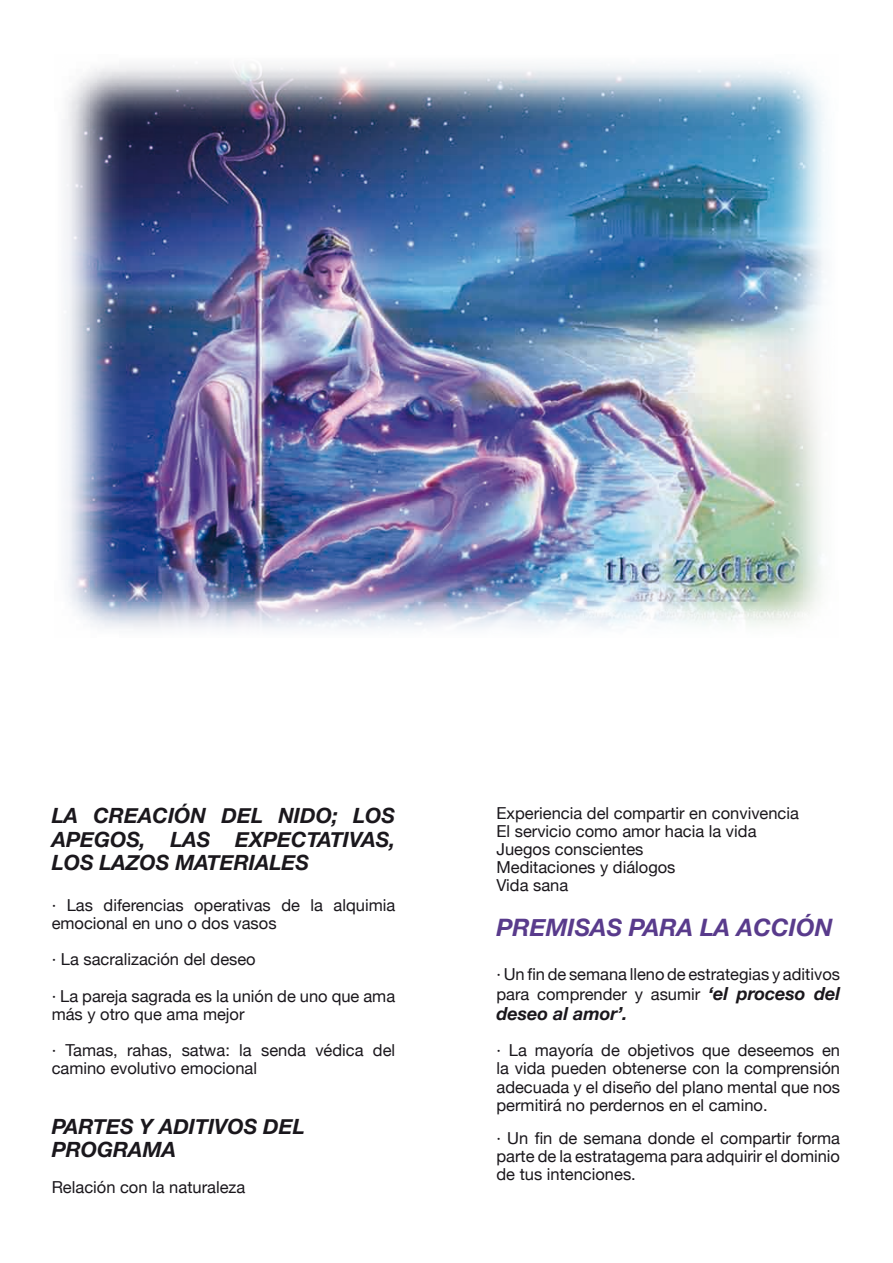
<style>
.page{position:relative;width:893px;height:1263px;background:#fff}
.page>*{position:absolute;margin:0;border:0;box-sizing:border-box;transform-origin:0 0}
.t1{font:italic 700 24px "Helvetica Neue";color:#593b8c}
.t2{font:italic 700 21px/23.1px "Helvetica Neue";color:#1a171c;text-align:justify}
.t3{font:italic 700 18px "Helvetica Neue";color:#1a171c}
.t4{font:16.5px/18.1px "Helvetica Neue";color:#1a171c}
.s1{font-weight:700;font-style:italic;font-size:18px}
</style>
<div class="page">
<img style="left:65px;top:65px;width:760px;height:564px">
<p class="t2" style="left:52px;top:804px;width:345px">LA CREACIÓN DEL NIDO; LOS APEGOS, LAS EXPECTATIVAS, LOS LAZOS MATERIALES</p>
<p class="t4" style="left:52px;top:896px;width:345px">· Las diferencias operativas de la alquimia emocional en uno o dos vasos</p>
<p class="t4" style="left:52px;top:941px;width:345px;line-height:36.3px">· La sacralización del deseo<br>· La pareja sagrada es la unión de uno que ama</p>
<p class="t4" style="left:52px;top:995px;width:345px;line-height:36.3px">más y otro que ama mejor<br>· Tamas, rahas, satwa: la senda védica del</p>
<p class="t4" style="left:52px;top:1059px;width:207px">camino evolutivo emocional</p>
<p class="t2" style="left:52px;top:1114px;width:255px">PARTES Y ADITIVOS DEL<br>PROGRAMA</p>
<p class="t4" style="left:52px;top:1178px;width:195px">Relación con la naturaleza</p>
<p class="t4" style="left:496px;top:803px;width:304px">Experiencia del compartir en convivencia<br>El servicio como amor hacia la vida<br>Juegos conscientes<br>Meditaciones y diálogos<br>Vida sana</p>
<h1 class="t1" style="left:496px;top:912px;width:338px">PREMISAS PARA LA ACCIÓN</h1>
<p class="t4" style="left:496px;top:964px;width:345px;line-height:19.8px">· Un fin de semana lleno de estrategias y aditivos para comprender y asumir <span class="s1">‘el proceso del</span></p>
<p class="t3" style="left:496px;top:1002px;width:133px">deseo al amor’.</p>
<p class="t4" style="left:496px;top:1041px;width:345px;text-align:justify">· La mayoría de objetivos que deseemos en la vida pueden obtenerse con la comprensión adecuada y el diseño del plano mental que nos permitirá no perdernos en el camino.</p>
<p class="t4" style="left:496px;top:1129px;width:345px;text-align:justify">· Un fin de semana donde el compartir forma parte de la estratagema para adquirir el dominio de tus intenciones.</p>
</div>
